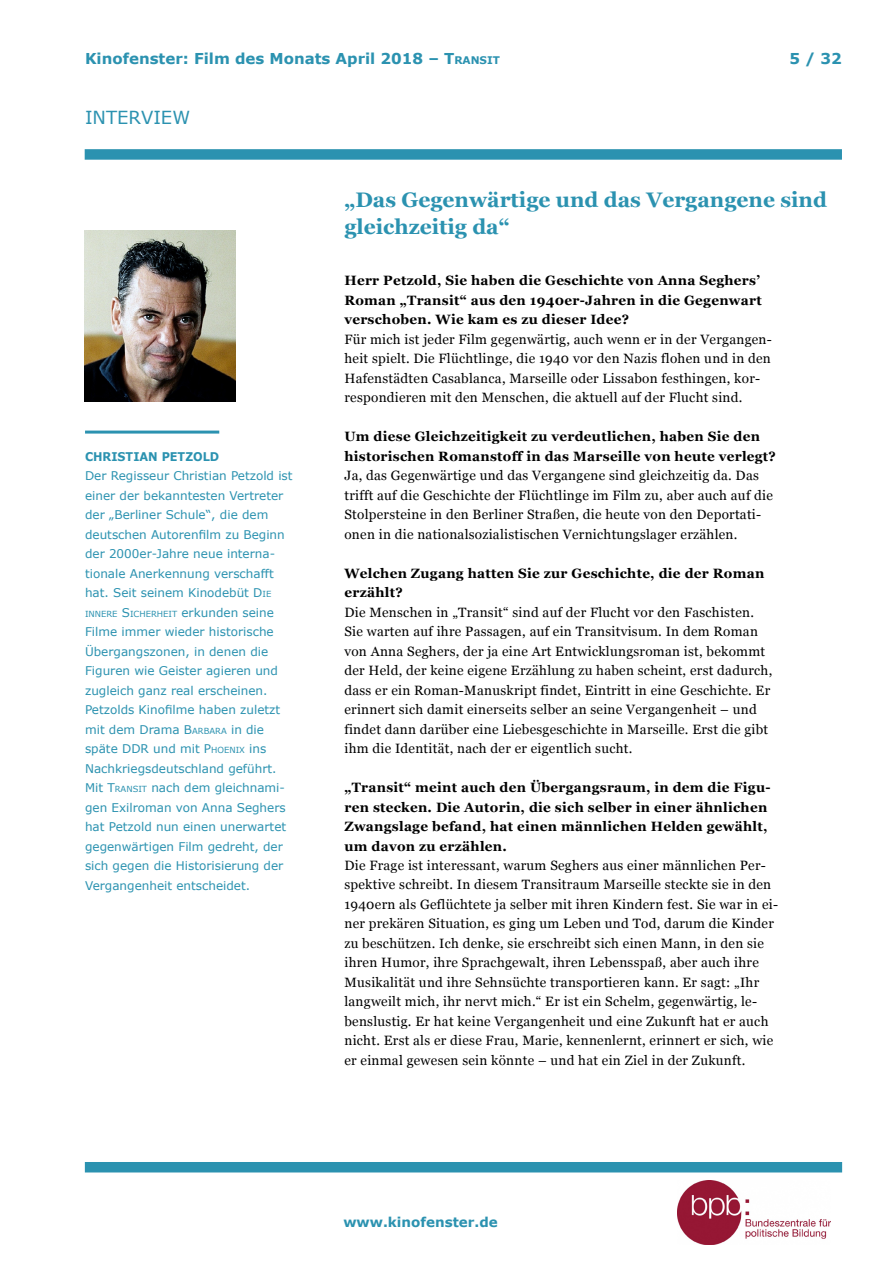
<style>
.page{position:relative;width:893px;height:1263px;background:#fff}
.page>*{position:absolute;margin:0;border:0;box-sizing:border-box;transform-origin:0 0}
.t1{font:700 21px/27px "Georgia";color:#2b92b0}
.t2{font:18px "Verdana";color:#2b92b0}
.t3{font:700 15px "Verdana";color:#2b92b0}
.t4{font:13.5px/19.5px "Georgia";letter-spacing:.02em;color:#000}
.t5{font:700 13.5px/19.5px "Georgia";letter-spacing:.02em;color:#000}
.t6{font:700 13.5px "Verdana";color:#2b92b0}
.t7{font:12px/19.5px "Verdana";color:#2b92b0}
.t8{font:700 12px "Verdana";color:#2b92b0;scale:.94 1}
.t9{font:8.4px "Verdana";color:#2b92b0}
.s1{font-style:inherit}
.s2{font-size:10.5px}
.s3{font-size:8.4px}
.s4{font-size:12px}
</style>
<div class="page">
<div style="left:85px;top:1162px;width:757px;height:10px;background:#2b92b0"></div>
<img style="left:677px;top:1181px;width:153px;height:64px">
<hr style="left:85px;top:431px;width:134px;height:3px;background:#2b92b0">
<img style="left:85px;top:231px;width:151px;height:170px">
<div style="left:85px;top:149px;width:757px;height:11px;background:#2b92b0"></div>
<p class="t3" style="left:85px;top:48px;width:416px">Kinofenster: Film des Monats April 2018 – <span class="s1">T</span><span class="s2">RANSIT</span></p>
<h2 class="t2" style="left:85px;top:105px;width:107px">INTERVIEW</h2>
<p class="t3" style="left:789px;top:48px;width:54px">5 / 32</p>
<p class="t8" style="left:85px;top:448px;width:144px">CHRISTIAN PETZOLD</p>
<p class="t7" style="left:85px;top:466px;width:209px">Der Regisseur Christian Petzold ist einer der bekanntesten Vertreter der „Berliner Schule“, die dem deutschen Autorenfilm zu Beginn der 2000er-Jahre neue interna&shy;tionale Anerkennung verschafft hat. Seit seinem Kinodebüt <span class="s1">D</span><span class="s3">IE</span></p>
<p class="t9" style="left:85px;top:608px;width:190px">INNERE <span class="s4">S</span>ICHERHEIT <span class="s4">erkunden seine</span></p>
<p class="t7" style="left:85px;top:622px;width:203px">Filme immer wieder historische<br>Übergangszonen, in denen die<br>Figuren wie Geister agieren und zugleich ganz real erscheinen.<br>Petzolds Kinofilme haben zuletzt mit dem Drama <span class="s1">B</span><span class="s3">ARBARA</span> in die späte DDR und mit <span class="s1">P</span><span class="s3">HOENIX</span> ins<br>Nachkriegsdeutschland geführt.<br>Mit <span class="s1">T</span><span class="s3">RANSIT</span> nach dem gleichnami&shy;gen Exilroman von Anna Seghers hat Petzold nun einen unerwartet gegenwärtigen Film gedreht, der sich gegen die Historisierung der<br>Vergangenheit entscheidet.</p>
<h1 class="t1" style="left:344px;top:185px;width:484px">„Das Gegenwärtige und das Vergangene sind gleichzeitig da“</h1>
<p class="t5" style="left:344px;top:270px;width:419px">Herr Petzold, Sie haben die Geschichte von Anna Seghers’<br>Roman „Transit“ aus den 1940er-Jahren in die Gegenwart verschoben. Wie kam es zu dieser Idee?</p>
<p class="t4" style="left:344px;top:329px;width:429px">Für mich ist jeder Film gegenwärtig, auch wenn er in der Vergangen&shy;heit spielt. Die Flüchtlinge, die 1940 vor den Nazis flohen und in den Hafenstädten Casablanca, Marseille oder Lissabon festhingen, kor&shy;respondieren mit den Menschen, die aktuell auf der Flucht sind.</p>
<p class="t5" style="left:344px;top:426px;width:433px">Um diese Gleichzeitigkeit zu verdeutlichen, haben Sie den historischen Romanstoff in das Marseille von heute verlegt?</p>
<p class="t4" style="left:344px;top:465px;width:430px">Ja, das Gegenwärtige und das Vergangene sind gleichzeitig da. Das trifft auf die Geschichte der Flüchtlinge im Film zu, aber auch auf die Stolpersteine in den Berliner Straßen, die heute von den Deportati&shy;onen in die nationalsozialistischen Vernichtungslager erzählen.</p>
<p class="t5" style="left:344px;top:562px;width:421px">Welchen Zugang hatten Sie zur Geschichte, die der Roman erzählt?</p>
<p class="t4" style="left:344px;top:601px;width:429px">Die Menschen in „Transit“ sind auf der Flucht vor den Faschisten.<br>Sie warten auf ihre Passagen, auf ein Transitvisum. In dem Roman von Anna Seghers, der ja eine Art Entwicklungsroman ist, bekommt der Held, der keine eigene Erzählung zu haben scheint, erst dadurch, dass er ein Roman-Manuskript findet, Eintritt in eine Geschichte. Er erinnert sich damit einerseits selber an seine Vergangenheit – und findet dann darüber eine Liebesgeschichte in Marseille. Erst die gibt ihm die Identität, nach der er eigentlich sucht.</p>
<p class="t5" style="left:344px;top:777px;width:428px">„Transit“ meint auch den Übergangsraum, in dem die Figu&shy;ren stecken. Die Autorin, die sich selber in einer ähnlichen Zwangslage befand, hat einen männlichen Helden gewählt, um davon zu erzählen.</p>
<p class="t4" style="left:344px;top:855px;width:435px">Die Frage ist interessant, warum Seghers aus einer männlichen Per&shy;spektive schreibt. In diesem Transitraum Marseille steckte sie in den 1940ern als Geflüchtete ja selber mit ihren Kindern fest. Sie war in ei&shy;ner prekären Situation, es ging um Leben und Tod, darum die Kinder zu beschützen. Ich denke, sie erschreibt sich einen Mann, in den sie ihren Humor, ihre Sprachgewalt, ihren Lebensspaß, aber auch ihre Musikalität und ihre Sehnsüchte transportieren kann. Er sagt: „Ihr langweilt mich, ihr nervt mich.“ Er ist ein Schelm, gegenwärtig, le&shy;benslustig. Er hat keine Vergangenheit und eine Zukunft hat er auch nicht. Erst als er diese Frau, Marie, kennenlernt, erinnert er sich, wie er einmal gewesen sein könnte – und hat ein Ziel in der Zukunft.</p>
<p class="t6" style="left:343px;top:1212px;width:156px">www.kinofenster.de</p>
</div>
